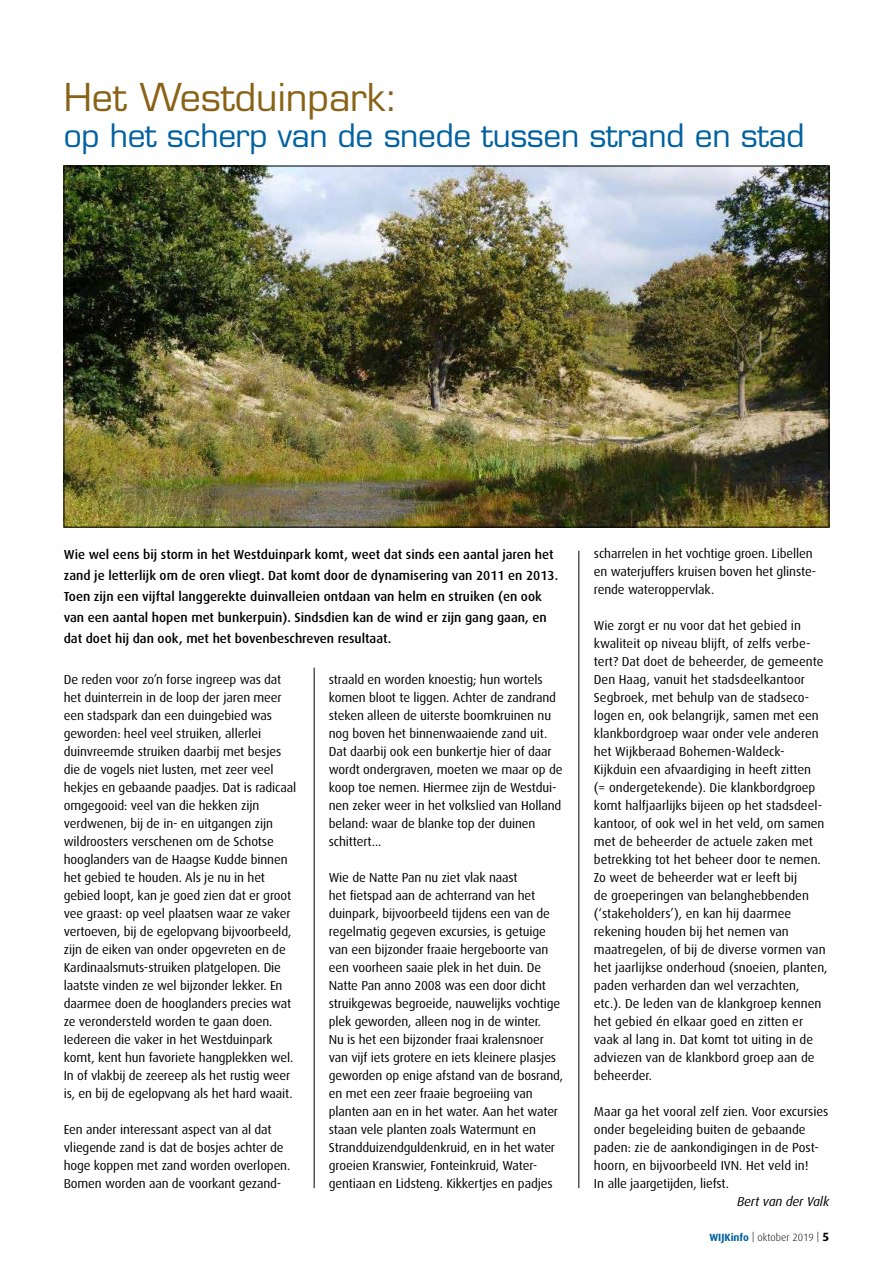
<style>
.page{position:relative;width:893px;height:1263px;background:#fff}
.page>*{position:absolute;margin:0;border:0;box-sizing:border-box;transform-origin:0 0}
.t1{font:37.5px "Eurostile LT";color:#896216}
.t2{font:31.5px "Eurostile LT";letter-spacing:-.01em;color:#0061a1}
.t3{font:500 13.2px/21px "Dax";color:#000}
.t4{font:12.9px/18px "Dax";letter-spacing:-.01em;color:#000}
.t5{font:italic 12.9px "Dax";letter-spacing:-.01em;color:#000}
.t6{font:300 10.5px "Dax";color:#000}
.s1{font-weight:700;color:#0061a1}
.s2{font-weight:700;font-size:12px}
</style>
<div class="page">
<hr style="left:314px;top:668px;width:1px;height:520px;background:#000">
<hr style="left:579px;top:551px;width:1px;height:637px;background:#000">
<img style="left:66px;top:168px;width:761px;height:357px">
<h1 class="t1" style="left:64px;top:74px;width:336px">Het Westduinpark:</h1>
<h2 class="t2" style="left:64px;top:116px;width:742px">op het scherp van de snede tussen strand en stad</h2>
<p class="t3" style="left:64px;top:544px;width:496px">Wie wel eens bij storm in het Westduinpark komt, weet dat sinds een aantal jaren het zand je letterlijk om de oren vliegt. Dat komt door de dynamisering van 2011 en 2013.<br>Toen zijn een vijftal langgerekte duinvalleien ontdaan van helm en struiken (en ook van een aantal hopen met bunkerpuin). Sindsdien kan de wind er zijn gang gaan, en dat doet hij dan ook, met het bovenbeschreven resultaat.</p>
<p class="t4" style="left:64px;top:671px;width:234px">De reden voor zo’n forse ingreep was dat het duinterrein in de loop der jaren meer een stadspark dan een duingebied was geworden: heel veel struiken, allerlei duinvreemde struiken daarbij met besjes die de vogels niet lusten, met zeer veel hekjes en gebaande paadjes. Dat is radicaal omgegooid: veel van die hekken zijn verdwenen, bij de in- en uitgangen zijn wildroosters verschenen om de Schotse hooglanders van de Haagse Kudde binnen het gebied te houden. Als je nu in het gebied loopt, kan je goed zien dat er groot vee graast: op veel plaatsen waar ze vaker vertoeven, bij de egelopvang bijvoorbeeld, zijn de eiken van onder opgevreten en de Kardinaalsmuts-struiken platgelopen. Die laatste vinden ze wel bijzonder lekker. En daarmee doen de hooglanders precies wat ze verondersteld worden te gaan doen.<br>Iedereen die vaker in het Westduinpark komt, kent hun favoriete hangplekken wel.<br>In of vlakbij de zeereep als het rustig weer is, en bij de egelopvang als het hard waait.</p>
<p class="t4" style="left:64px;top:1121px;width:228px">Een ander interessant aspect van al dat vliegende zand is dat de bosjes achter de hoge koppen met zand worden overlopen.<br>Bomen worden aan de voorkant gezand-</p>
<p class="t4" style="left:329px;top:671px;width:235px">straald en worden knoestig; hun wortels komen bloot te liggen. Achter de zandrand steken alleen de uiterste boomkruinen nu nog boven het binnenwaaiende zand uit.<br>Dat daarbij ook een bunkertje hier of daar wordt ondergraven, moeten we maar op de koop toe nemen. Hiermee zijn de Westdui&shy;nen zeker weer in het volkslied van Holland beland: waar de blanke top der duinen schittert...</p>
<p class="t4" style="left:329px;top:869px;width:236px">Wie de Natte Pan nu ziet vlak naast<br>het fietspad aan de achterrand van het duinpark, bijvoorbeeld tijdens een van de regelmatig gegeven excursies, is getuige van een bijzonder fraaie hergeboorte van een voorheen saaie plek in het duin. De Natte Pan anno 2008 was een door dicht struikgewas begroeide, nauwelijks vochtige plek geworden, alleen nog in de winter.<br>Nu is het een bijzonder fraai kralensnoer van vijf iets grotere en iets kleinere plasjes geworden op enige afstand van de bosrand, en met een zeer fraaie begroeiing van planten aan en in het water. Aan het water staan vele planten zoals Watermunt en Strandduizendguldenkruid, en in het water groeien Kranswier, Fonteinkruid, Water&shy;gentiaan en Lidsteng. Kikkertjes en padjes</p>
<p class="t4" style="left:594px;top:545px;width:224px">scharrelen in het vochtige groen. Libellen en waterjuffers kruisen boven het glinste&shy;rende wateroppervlak.</p>
<p class="t4" style="left:594px;top:617px;width:235px">Wie zorgt er nu voor dat het gebied in kwaliteit op niveau blijft, of zelfs verbe&shy;tert? Dat doet de beheerder, de gemeente Den Haag, vanuit het stadsdeelkantoor Segbroek, met behulp van de stadseco&shy;logen en, ook belangrijk, samen met een klankbordgroep waar onder vele anderen het Wijkberaad Bohemen-Waldeck-Kijkduin een afvaardiging in heeft zitten<br>(= ondergetekende). Die klankbordgroep komt halfjaarlijks bijeen op het stadsdeel&shy;kantoor, of ook wel in het veld, om samen met de beheerder de actuele zaken met betrekking tot het beheer door te nemen.<br>Zo weet de beheerder wat er leeft bij<br>de groeperingen van belanghebbenden (‘stakeholders’), en kan hij daarmee rekening houden bij het nemen van maatregelen, of bij de diverse vormen van het jaarlijkse onderhoud (snoeien, planten, paden verharden dan wel verzachten, etc.). De leden van de klankgroep kennen het gebied én elkaar goed en zitten er vaak al lang in. Dat komt tot uiting in de adviezen van de klankbord groep aan de beheerder.</p>
<p class="t4" style="left:594px;top:1103px;width:236px">Maar ga het vooral zelf zien. Voor excursies onder begeleiding buiten de gebaande paden: zie de aankondigingen in de Post&shy;hoorn, en bijvoorbeeld IVN. Het veld in!<br>In alle jaargetijden, liefst.</p>
<p class="t5" style="left:737px;top:1194px;width:94px">Bert van der Valk</p>
<p class="t6" style="left:709px;top:1232px;width:121px"><span class="s1">WIJKinfo</span> | oktober 2019 | <span class="s2">5</span></p>
</div>
